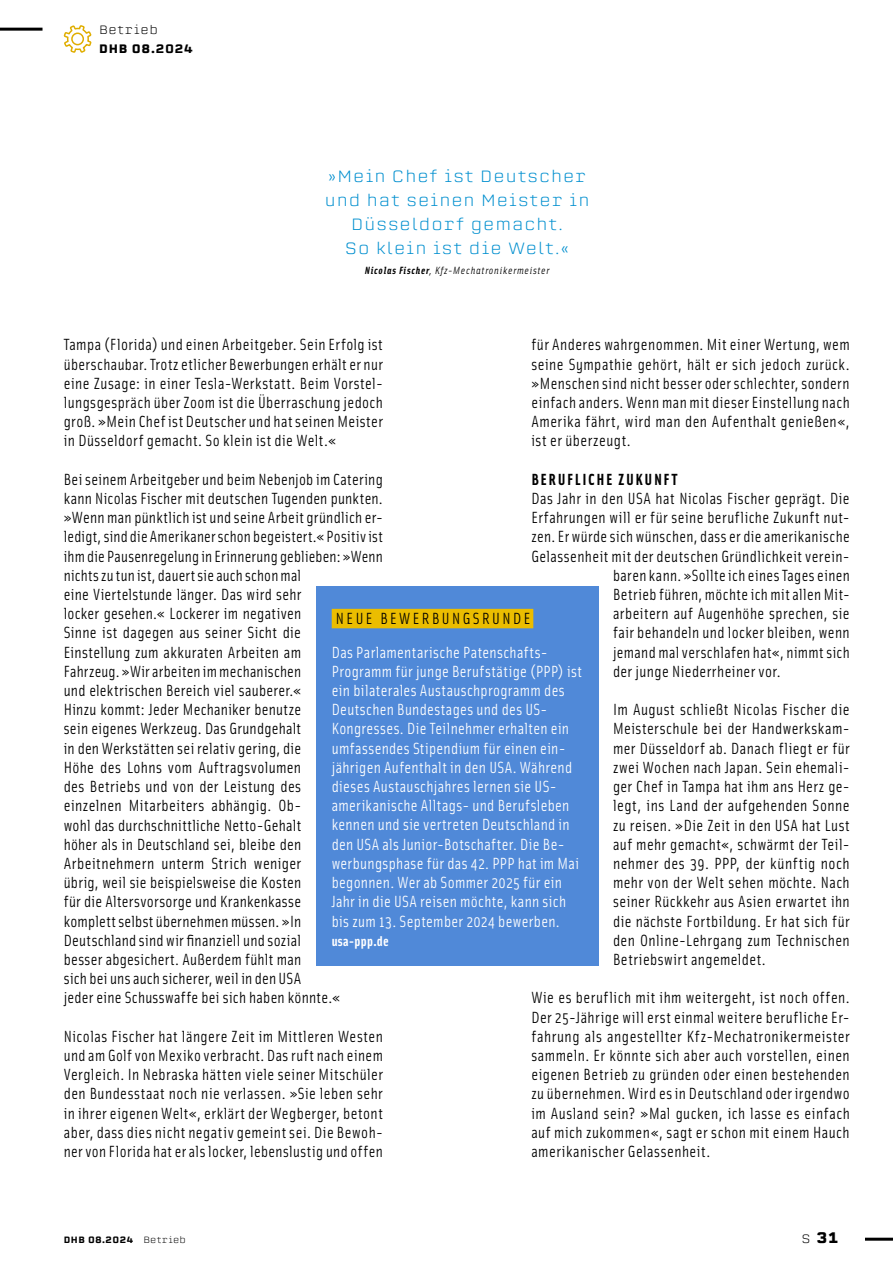
<style>
.page{position:relative;width:893px;height:1263px;background:#fff}
.page>*{position:absolute;margin:0;border:0;box-sizing:border-box;transform-origin:0 0}
.t1{font:16.2px/19.2px "Solex OT";letter-spacing:.02em;color:#000;text-align:justify}
.t2{font:16.2px/19.2px "Solex OT";letter-spacing:.02em;color:#fff}
.t3{font:300 16.2px/24px "Erbaum";letter-spacing:.06em;color:#008fcf;text-align:center}
.t4{font:16.2px "Solex OT";letter-spacing:.15em;color:#000}
.t5{font:700 16.2px "Solex OT";letter-spacing:.1em;color:#000}
.t6{font:700 15px "Erbaum";color:#000}
.t7{font:700 14.25px "Solex OT";letter-spacing:.015em;color:#fff}
.t8{font:300 12px/19.2px "Erbaum";letter-spacing:.06em;color:#000}
.t9{font:italic 10.5px "Solex OT";letter-spacing:.075em;color:#000}
.t10{font:500 9px "Erbaum";letter-spacing:.06em;color:#000}
.s1{font-weight:700}
.s2{font-weight:500}
.s3{font-weight:300}
.s4{font-weight:300;font-size:12px}
</style>
<div class="page">
<hr style="left:0;top:28px;width:43px;height:3px;background:#000">
<svg style="left:63px;top:25px;width:29px;height:28px"></svg>
<hr style="left:865px;top:1238px;width:28px;height:3px;background:#000">
<div style="left:316px;top:587px;width:282px;height:379px;background:#5089d8"></div>
<div style="left:332px;top:609px;width:201px;height:19px;background:#ebbd00"></div>
<p class="t8" style="left:99px;top:19px;width:96px">Betrieb<br><span class="s1">DHB 08</span><span class="s2">.2024</span></p>
<p class="t3" style="left:325px;top:164px;width:266px">»Mein Chef ist Deutscher und hat seinen Meister in<br>Düsseldorf gemacht.<br>So klein ist die Welt.«</p>
<p class="t9" style="left:365px;top:263px;width:186px"><span class="s1">Nicolas Fischer</span>, Kfz-Mechatronikermeister</p>
<p class="t1" style="left:64px;top:335px;width:321px">Tampa (Florida) und einen Arbeitgeber. Sein Erfolg ist überschaubar. Trotz etlicher Bewerbungen erhält er nur eine Zusage: in einer Tesla-Werkstatt. Beim Vorstel&shy;lungsgespräch über Zoom ist die Überraschung jedoch groß. »Mein Chef ist Deutscher und hat seinen Meister in Düsseldorf gemacht. So klein ist die Welt.«</p>
<p class="t1" style="left:64px;top:469px;width:321px;text-align:left">Bei seinem Arbeitgeber und beim Nebenjob im Catering kann Nicolas Fischer mit deutschen Tugenden punkten. »Wenn man pünktlich ist und seine Arbeit gründlich er&shy;ledigt, sind die Amerikaner schon begeistert.« Positiv ist ihm die Pausenregelung in Erinnerung geblieben: »Wenn nichts zu tun ist, dauert sie auch schon mal<br>eine Viertelstunde länger. Das wird sehr<br>locker gesehen.« Lockerer im negativen<br>Sinne ist dagegen aus seiner Sicht die<br>Einstellung zum akkuraten Arbeiten am<br>Fahrzeug. »Wir arbeiten im mechanischen<br>und elektrischen Bereich viel sauberer.«<br>Hinzu kommt: Jeder Mechaniker benutze<br>sein eigenes Werkzeug. Das Grundgehalt<br>in den Werkstätten sei relativ gering, die<br>Höhe des Lohns vom Auftragsvolumen<br>des Betriebs und von der Leistung des<br>einzelnen Mitarbeiters abhängig. Ob-<br>wohl das durchschnittliche Netto-Gehalt<br>höher als in Deutschland sei, bleibe den Arbeitnehmern unterm Strich weniger<br>übrig, weil sie beispielsweise die Kosten<br>für die Altersvorsorge und Krankenkasse<br>komplett selbst übernehmen müssen. »In<br>Deutschland sind wir finanziell und sozial<br>besser abgesichert. Außerdem fühlt man<br>sich bei uns auch sicherer, weil in den USA<br>jeder eine Schusswaffe bei sich haben könnte.«</p>
<p class="t1" style="left:64px;top:1026px;width:321px">Nicolas Fischer hat längere Zeit im Mittleren Westen und am Golf von Mexiko verbracht. Das ruft nach einem Vergleich. In Nebraska hätten viele seiner Mitschüler den Bundesstaat noch nie verlassen. »Sie leben sehr in ihrer eigenen Welt«, erklärt der Wegberger, betont aber, dass dies nicht negativ gemeint sei. Die Bewoh&shy;ner von Florida hat er als locker, lebenslustig und offen</p>
<p class="t1" style="left:531px;top:335px;width:320px">für Anderes wahrgenommen. Mit einer Wertung, wem seine Sympathie gehört, hält er sich jedoch zurück. »Menschen sind nicht besser oder schlechter, sondern einfach anders. Wenn man mit dieser Einstellung nach Amerika fährt, wird man den Aufenthalt genießen«, ist er überzeugt.</p>
<p class="t5" style="left:531px;top:469px;width:148px">BERUFLICHE ZUKUNFT</p>
<p class="t1" style="left:531px;top:488px;width:320px">Das Jahr in den USA hat Nicolas Fischer geprägt. Die</p>
<p class="t1" style="left:531px;top:507px;width:320px">Erfahrungen will er für seine berufliche Zukunft nut-</p>
<p class="t1" style="left:531px;top:527px;width:320px">zen. Er würde sich wünschen, dass er die amerikanische</p>
<p class="t1" style="left:531px;top:546px;width:320px">Gelassenheit mit der deutschen Gründlichkeit verein-</p>
<p class="t1" style="left:613px;top:565px;width:238px">baren kann. »Sollte ich eines Tages einen</p>
<p class="t1" style="left:613px;top:584px;width:238px">Betrieb führen, möchte ich mit allen Mit-</p>
<p class="t1" style="left:613px;top:603px;width:238px">arbeitern auf Augenhöhe sprechen, sie</p>
<p class="t1" style="left:613px;top:623px;width:238px">fair behandeln und locker bleiben, wenn</p>
<p class="t1" style="left:613px;top:642px;width:238px">jemand mal verschlafen hat«, nimmt sich</p>
<p class="t1" style="left:613px;top:661px;width:169px">der junge Niederrheiner vor.</p>
<p class="t1" style="left:613px;top:699px;width:238px">Im August schließt Nicolas Fischer die Meisterschule bei der Handwerkskam&shy;mer Düsseldorf ab. Danach fliegt er für zwei Wochen nach Japan. Sein ehemali&shy;ger Chef in Tampa hat ihm ans Herz ge&shy;legt, ins Land der aufgehenden Sonne zu reisen. »Die Zeit in den USA hat Lust auf mehr gemacht«, schwärmt der Teil&shy;nehmer des 39. PPP, der künftig noch mehr von der Welt sehen möchte. Nach seiner Rückkehr aus Asien erwartet ihn die nächste Fortbildung. Er hat sich für den Online-Lehrgang zum Technischen Betriebswirt angemeldet.</p>
<p class="t1" style="left:531px;top:987px;width:320px">Wie es beruflich mit ihm weitergeht, ist noch offen.<br>Der 25-Jährige will erst einmal weitere berufliche Er&shy;fahrung als angestellter Kfz-Mechatronikermeister sammeln. Er könnte sich aber auch vorstellen, einen eigenen Betrieb zu gründen oder einen bestehenden zu übernehmen. Wird es in Deutschland oder irgendwo im Ausland sein? »Mal gucken, ich lasse es einfach auf mich zukommen«, sagt er schon mit einem Hauch amerikanischer Gelassenheit.</p>
<p class="t4" style="left:336px;top:608px;width:196px">NEUE BEWERBUNGSRUNDE</p>
<p class="t2" style="left:332px;top:642px;width:252px">Das Parlamentarische Patenschafts-Programm für junge Berufstätige (PPP) ist ein bilaterales Austauschprogramm des Deutschen Bundestages und des US-Kongresses. Die Teilnehmer erhalten ein umfassendes Stipendium für einen ein&shy;jährigen Aufenthalt in den USA. Während dieses Austauschjahres lernen sie US&shy;amerikanische Alltags- und Berufsleben kennen und sie vertreten Deutschland in den USA als Junior-Botschafter. Die Be&shy;werbungsphase für das 42. PPP hat im Mai begonnen. Wer ab Sommer 2025 für ein Jahr in die USA reisen möchte, kann sich bis zum 13. September 2024 bewerben.</p>
<p class="t7" style="left:332px;top:931px;width:59px">usa-ppp.de</p>
<p class="t10" style="left:64px;top:1234px;width:124px">DHB 08.2024 <span class="s3">Betrieb</span></p>
<p class="t6" style="left:802px;top:1227px;width:38px"><span class="s4">S</span> 31</p>
</div>
